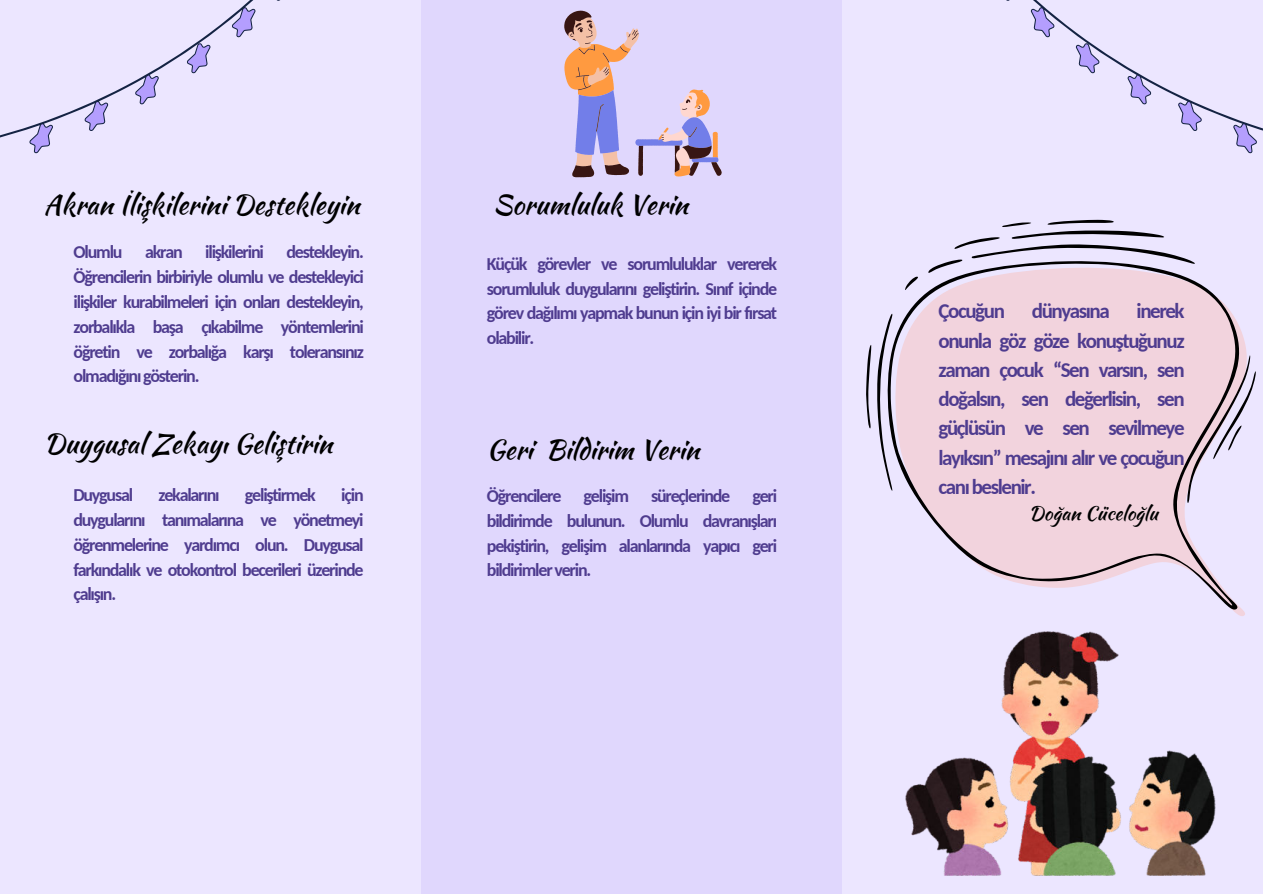
<style>
.page{position:relative;width:1263px;height:894px;background:#fff}
.page>*{position:absolute;margin:0;border:0;box-sizing:border-box;transform-origin:0 0}
.t1{font:27px "Kaushan Script";color:#000}
.t2{font:700 21px/29.2px "Carlito";letter-spacing:-.065em;color:#4f3c8f;text-align:justify}
.t3{font:19.2px "Kaushan Script";color:#000}
.t4{font:700 18px/24.8px "Carlito";letter-spacing:-.065em;color:#4f3c8f;text-align:justify}
</style>
<div class="page">
<div style="left:0;top:0;width:1263px;height:893px;background:#ece6ff"></div>
<div style="left:421px;top:0;width:421px;height:893px;background:#e0d7fd"></div>
<svg style="left:0;top:0;width:280px;height:154px"></svg>
<svg style="left:1006px;top:0;width:257px;height:154px"></svg>
<svg style="left:564px;top:11px;width:158px;height:166px"></svg>
<img style="left:906px;top:631px;width:309px;height:243px">
<svg style="left:866px;top:220px;width:390px;height:390px;fill:#f2d3dd"></svg>
<h1 class="t1" style="left:44px;top:184px;width:317px">Akran İlişkilerini Destekleyin</h1>
<p class="t4" style="left:74px;top:239px;width:50px">Olumlu</p>
<p class="t4" style="left:145px;top:239px;width:39px">akran</p>
<p class="t4" style="left:205px;top:239px;width:60px">ilişkilerini</p>
<p class="t4" style="left:74px;top:239px;width:292px;text-indent:213px">destekleyin.<br>Öğrencilerin birbiriyle olumlu ve destekleyici ilişkiler kurabilmeleri için onları destekleyin, zorbalıkla başa çıkabilme yöntemlerini öğretin ve zorbalığa karşı toleransınız olmadığını gösterin.</p>
<h1 class="t1" style="left:44px;top:423px;width:290px">Duygusal Zekayı Geliştirin</h1>
<p class="t4" style="left:73px;top:482px;width:292px;text-indent:268px">için duygularını tanımalarına ve yönetmeyi öğrenmelerine yardımcı olun. Duygusal farkındalık ve otokontrol becerileri üzerinde çalışın.</p>
<p class="t4" style="left:73px;top:482px;width:61px">Duygusal</p>
<p class="t4" style="left:158px;top:482px;width:63px">zekalarını</p>
<p class="t4" style="left:245px;top:482px;width:72px">geliştirmek</p>
<h1 class="t1" style="left:493px;top:184px;width:196px">Sorumluluk Verin</h1>
<p class="t4" style="left:487px;top:250px;width:292px">Küçük görevler ve sorumluluklar vererek sorumluluk duygularını geliştirin. Sınıf içinde görev dağılımı yapmak bunun için iyi bir fırsat olabilir.</p>
<h1 class="t1" style="left:487px;top:429px;width:214px">Geri Bildirim Verin</h1>
<p class="t4" style="left:487px;top:482px;width:292px">Öğrencilere gelişim süreçlerinde geri bildirimde bulunun. Olumlu davranışları pekiştirin, gelişim alanlarında yapıcı geri bildirimler verin.</p>
<p class="t2" style="left:938px;top:296px;width:68px">Çocuğun</p>
<p class="t2" style="left:1032px;top:296px;width:79px">dünyasına</p>
<p class="t2" style="left:938px;top:296px;width:248px;text-indent:198px">inerek onunla göz göze konuştuğunuz zaman çocuk “Sen varsın, sen doğalsın, sen değerlisin, sen güçlüsün ve sen sevilmeye layıksın” mesajını alır ve çocuğun canı beslenir.</p>
<p class="t3" style="left:1029px;top:499px;width:130px">Doğan Cüceloğlu</p>
</div>
